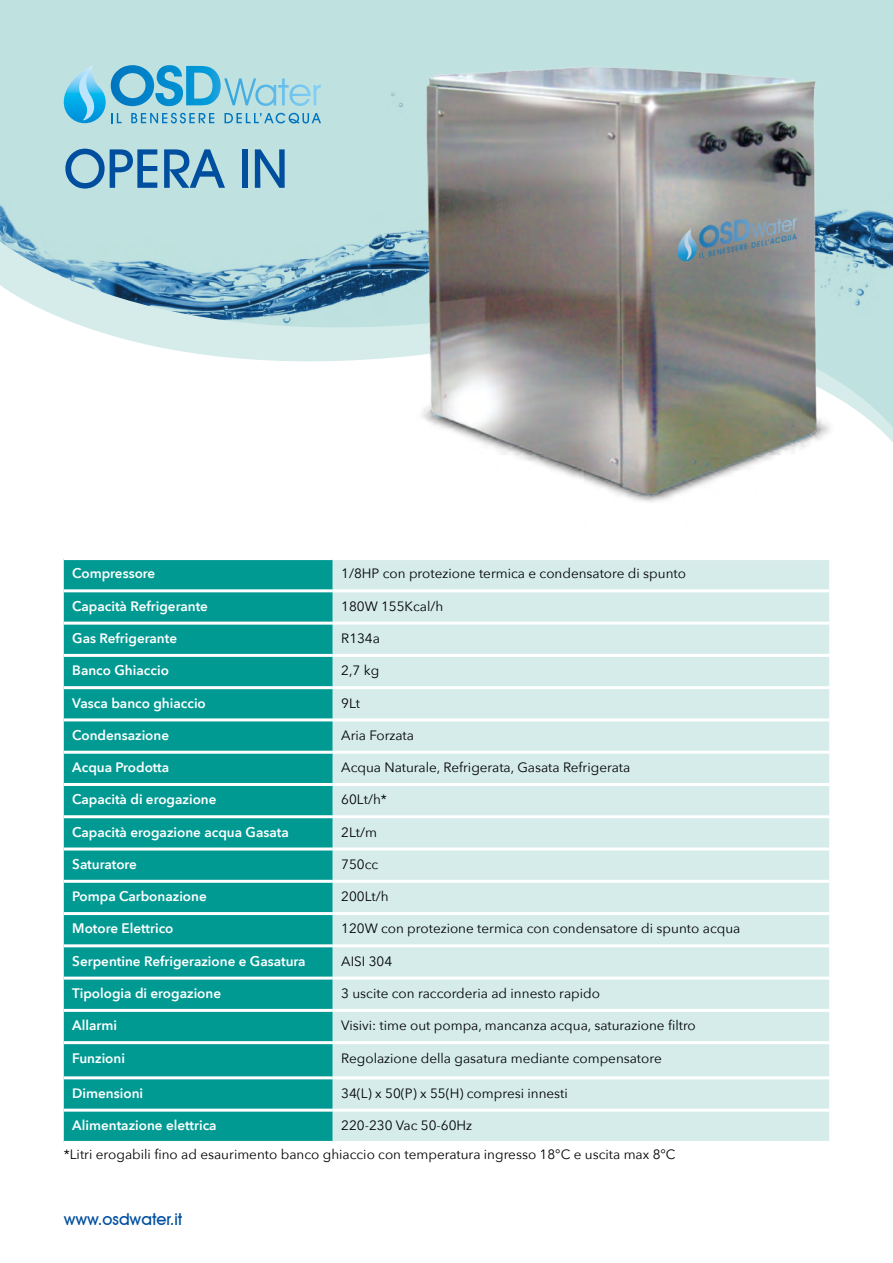
<style>
.page{position:relative;width:893px;height:1263px;background:#fff}
.page>*{position:absolute;margin:0;border:0;box-sizing:border-box;transform-origin:0 0}
.t1{font:500 54px "Avant Garde IT Cby BT";color:#004f9f}
.t2{font:500 16.5px "Avant Garde IT Cby BT";color:#004f9f}
.t3{font:13.5px/29px "Avenir Next";color:#000}
.t4{font:600 13.5px "Avenir Next";color:#fff}
</style>
<div class="page">
<svg style="left:0;top:0;width:893px;height:442px;fill:#bfe1e0"></svg>
<img style="left:0;top:90px;width:893px;height:293px">
<svg style="left:64px;top:65px;width:257px;height:58px;background:#86c8dd"></svg>
<img style="left:372px;top:32px;width:495px;height:470px">
<div style="left:64px;top:560px;width:269px;height:581px;background:#009a93"></div>
<div style="left:333px;top:560px;width:496px;height:581px;background:#d5eceb"></div>
<hr style="left:64px;top:589px;width:269px;height:3px;background:#fff">
<hr style="left:333px;top:589px;width:496px;height:3px;background:#fff">
<hr style="left:64px;top:622px;width:269px;height:3px;background:#fff">
<hr style="left:333px;top:622px;width:496px;height:3px;background:#fff">
<hr style="left:64px;top:654px;width:269px;height:3px;background:#fff">
<hr style="left:333px;top:654px;width:496px;height:3px;background:#fff">
<hr style="left:64px;top:686px;width:269px;height:3px;background:#fff">
<hr style="left:333px;top:686px;width:496px;height:3px;background:#fff">
<hr style="left:64px;top:718px;width:269px;height:3px;background:#fff">
<hr style="left:333px;top:718px;width:496px;height:3px;background:#fff">
<hr style="left:64px;top:751px;width:269px;height:3px;background:#fff">
<hr style="left:333px;top:751px;width:496px;height:3px;background:#fff">
<hr style="left:64px;top:783px;width:269px;height:3px;background:#fff">
<hr style="left:333px;top:783px;width:496px;height:3px;background:#fff">
<hr style="left:64px;top:815px;width:269px;height:3px;background:#fff">
<hr style="left:333px;top:815px;width:496px;height:3px;background:#fff">
<hr style="left:64px;top:847px;width:269px;height:3px;background:#fff">
<hr style="left:333px;top:847px;width:496px;height:3px;background:#fff">
<hr style="left:64px;top:880px;width:269px;height:3px;background:#fff">
<hr style="left:333px;top:880px;width:496px;height:3px;background:#fff">
<hr style="left:64px;top:912px;width:269px;height:3px;background:#fff">
<hr style="left:333px;top:912px;width:496px;height:3px;background:#fff">
<hr style="left:64px;top:944px;width:269px;height:3px;background:#fff">
<hr style="left:333px;top:944px;width:496px;height:3px;background:#fff">
<hr style="left:64px;top:976px;width:269px;height:3px;background:#fff">
<hr style="left:333px;top:976px;width:496px;height:3px;background:#fff">
<hr style="left:64px;top:1009px;width:269px;height:3px;background:#fff">
<hr style="left:333px;top:1009px;width:496px;height:3px;background:#fff">
<hr style="left:64px;top:1041px;width:269px;height:3px;background:#fff">
<hr style="left:333px;top:1041px;width:496px;height:3px;background:#fff">
<hr style="left:64px;top:1076px;width:269px;height:3px;background:#fff">
<hr style="left:333px;top:1076px;width:496px;height:3px;background:#fff">
<hr style="left:64px;top:1109px;width:269px;height:3px;background:#fff">
<hr style="left:333px;top:1109px;width:496px;height:3px;background:#fff">
<h1 class="t1" style="left:64px;top:136px;width:226px">OPERA IN</h1>
<p class="t4" style="left:72px;top:562px;width:85px">Compressore</p>
<p class="t3" style="left:341px;top:559px;width:346px">1/8HP con protezione termica e condensatore di spunto</p>
<p class="t4" style="left:72px;top:594px;width:137px">Capacità Refrigerante</p>
<p class="t3" style="left:341px;top:591px;width:104px">180W 155Kcal/h</p>
<p class="t4" style="left:72px;top:627px;width:106px">Gas Refrigerante</p>
<p class="t3" style="left:341px;top:623px;width:40px">R134a</p>
<p class="t4" style="left:72px;top:659px;width:98px">Banco Ghiaccio</p>
<p class="t3" style="left:341px;top:655px;width:39px">2,7 kg</p>
<p class="t4" style="left:72px;top:691px;width:135px">Vasca banco ghiaccio</p>
<p class="t3" style="left:341px;top:688px;width:20px">9Lt</p>
<p class="t4" style="left:72px;top:723px;width:98px">Condensazione</p>
<p class="t3" style="left:341px;top:720px;width:74px">Aria Forzata</p>
<p class="t4" style="left:72px;top:756px;width:99px">Acqua Prodotta</p>
<p class="t3" style="left:341px;top:752px;width:291px">Acqua Naturale, Refrigerata, Gasata Refrigerata</p>
<p class="t4" style="left:72px;top:788px;width:146px">Capacità di erogazione</p>
<p class="t3" style="left:341px;top:784px;width:47px">60Lt/h*</p>
<p class="t4" style="left:72px;top:820px;width:218px">Capacità erogazione acqua Gasata</p>
<p class="t3" style="left:341px;top:817px;width:37px">2Lt/m</p>
<p class="t4" style="left:72px;top:852px;width:66px">Saturatore</p>
<p class="t3" style="left:341px;top:849px;width:38px">750cc</p>
<p class="t4" style="left:72px;top:885px;width:136px">Pompa Carbonazione</p>
<p class="t3" style="left:341px;top:881px;width:49px">200Lt/h</p>
<p class="t4" style="left:72px;top:917px;width:103px">Motore Elettrico</p>
<p class="t3" style="left:341px;top:914px;width:401px">120W con protezione termica con condensatore di spunto acqua</p>
<p class="t4" style="left:72px;top:949px;width:235px">Serpentine Refrigerazione e Gasatura</p>
<p class="t3" style="left:341px;top:946px;width:52px">AISI 304</p>
<p class="t4" style="left:72px;top:982px;width:150px">Tipologia di erogazione</p>
<p class="t3" style="left:341px;top:978px;width:260px">3 uscite con raccorderia ad innesto rapido</p>
<p class="t4" style="left:72px;top:1014px;width:46px">Allarmi</p>
<p class="t3" style="left:341px;top:1010px;width:356px">Visivi: time out pompa, mancanza acqua, saturazione filtro</p>
<p class="t4" style="left:72px;top:1046px;width:54px">Funzioni</p>
<p class="t3" style="left:341px;top:1043px;width:322px">Regolazione della gasatura mediante compensatore</p>
<p class="t4" style="left:72px;top:1081px;width:72px">Dimensioni</p>
<p class="t3" style="left:341px;top:1078px;width:228px">34(L) x 50(P) x 55(H) compresi innesti</p>
<p class="t4" style="left:72px;top:1114px;width:146px">Alimentazione elettrica</p>
<p class="t3" style="left:64px;top:1110px;width:613px;text-indent:277px">220-230 Vac 50-60Hz<br>*Litri erogabili fino ad esaurimento banco ghiaccio con temperatura ingresso 18°C e uscita max 8°C</p>
<p class="t2" style="left:64px;top:1208px;width:120px">www.osdwater.it</p>
</div>
